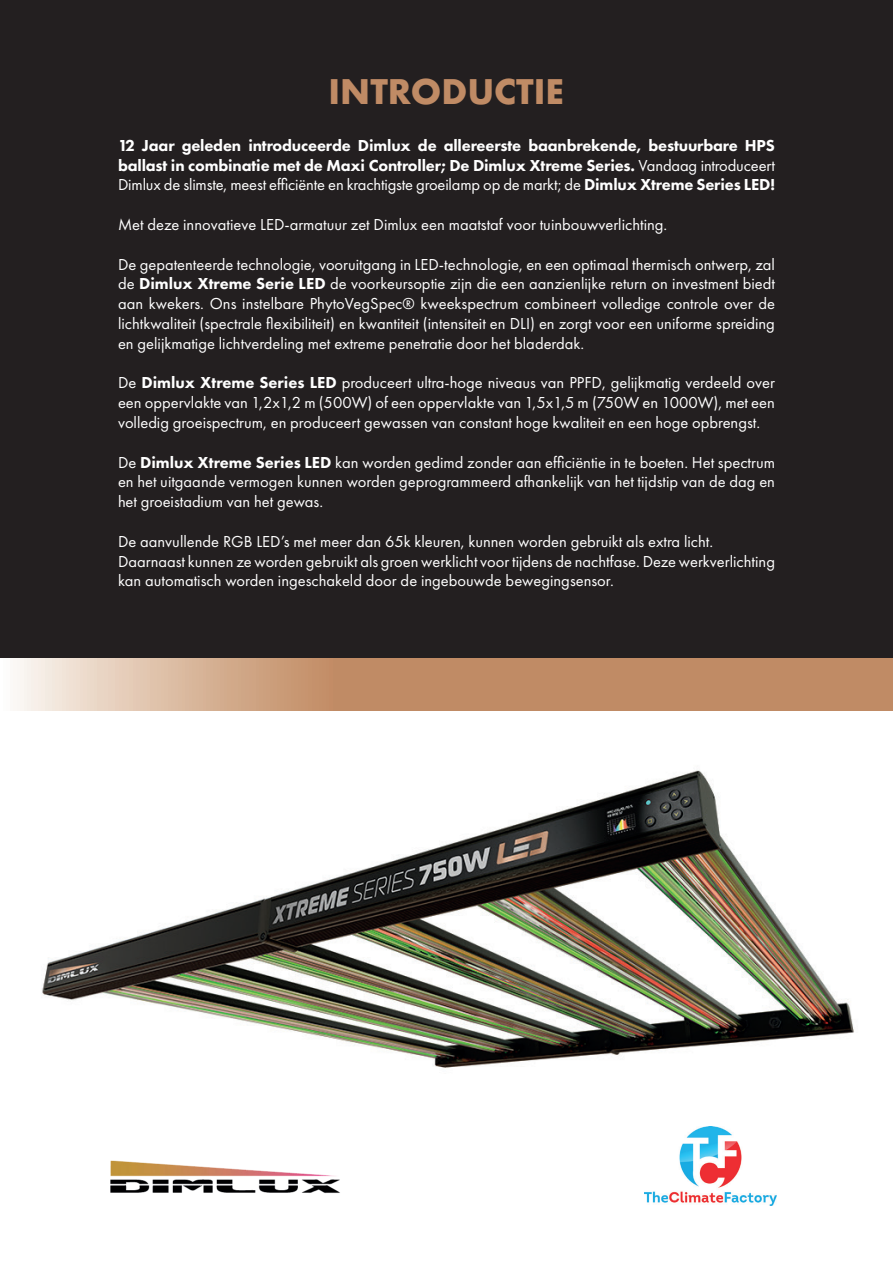
<style>
.page{position:relative;width:893px;height:1263px;background:#fff}
.page>*{position:absolute;margin:0;border:0;box-sizing:border-box;transform-origin:0 0}
.t1{font:700 33px "Futura";color:#c08b65}
.t2{font:16.5px/19.8px "Futura PT";color:#fff;text-align:justify}
.t3{font:800 16.5px/19.8px "Futura PT";letter-spacing:-.01em;color:#fff;text-align:justify}
.s1{font-weight:400}
.s2{font-weight:800}
</style>
<div class="page">
<svg style="left:0;top:657px;width:893px;height:53px;background:#c89c7c"></svg>
<div style="left:0;top:0;width:893px;height:657px;background:#231f20"></div>
<img style="left:42px;top:770px;width:812px;height:298px">
<img style="left:110px;top:1160px;width:230px;height:34px">
<img style="left:644px;top:1127px;width:132px;height:78px">
<h1 class="t1" style="left:329px;top:68px;width:237px">INTRODUCTIE</h1>
<p class="t3" style="left:118px;top:135px;width:658px">12 Jaar geleden introduceerde Dimlux de allereerste baanbrekende, bestuurbare HPS ballast in combinatie met de Maxi Controller; De Dimlux Xtreme Series. <span class="s1">Vandaag introduceert Dimlux de slimste, meest efficiënte en krachtigste groeilamp op de markt; de</span> Dimlux Xtreme Series LED!</p>
<p class="t2" style="left:118px;top:215px;width:551px">Met deze innovatieve LED-armatuur zet Dimlux een maatstaf voor tuinbouwverlichting.</p>
<p class="t2" style="left:118px;top:254px;width:658px">De gepatenteerde technologie, vooruitgang in LED-technologie, en een optimaal thermisch ontwerp, zal de <span class="s2">Dimlux Xtreme Serie LED</span> de voorkeursoptie zijn die een aanzienlijke return on investment biedt aan kwekers. Ons instelbare PhytoVegSpec® kweekspectrum combineert volledige controle over de lichtkwaliteit (spectrale flexibiliteit) en kwantiteit (intensiteit en DLI) en zorgt voor een uniforme spreiding en gelijkmatige lichtverdeling met extreme penetratie door het bladerdak.</p>
<p class="t2" style="left:118px;top:373px;width:658px">De <span class="s2">Dimlux Xtreme Series LED</span> produceert ultra-hoge niveaus van PPFD, gelijkmatig verdeeld over een oppervlakte van 1,2x1,2 m (500W) of een oppervlakte van 1,5x1,5 m (750W en 1000W), met een volledig groeispectrum, en produceert gewassen van constant hoge kwaliteit en een hoge opbrengst.</p>
<p class="t2" style="left:118px;top:452px;width:659px">De <span class="s2">Dimlux Xtreme Series LED</span> kan worden gedimd zonder aan efficiëntie in te boeten. Het spectrum en het uitgaande vermogen kunnen worden geprogrammeerd afhankelijk van het tijdstip van de dag en het groeistadium van het gewas.</p>
<p class="t2" style="left:118px;top:531px;width:658px;text-align:left">De aanvullende RGB LED’s met meer dan 65k kleuren, kunnen worden gebruikt als extra licht.<br>Daarnaast kunnen ze worden gebruikt als groen werklicht voor tijdens de nachtfase. Deze werkverlichting kan automatisch worden ingeschakeld door de ingebouwde bewegingsensor.</p>
</div>
